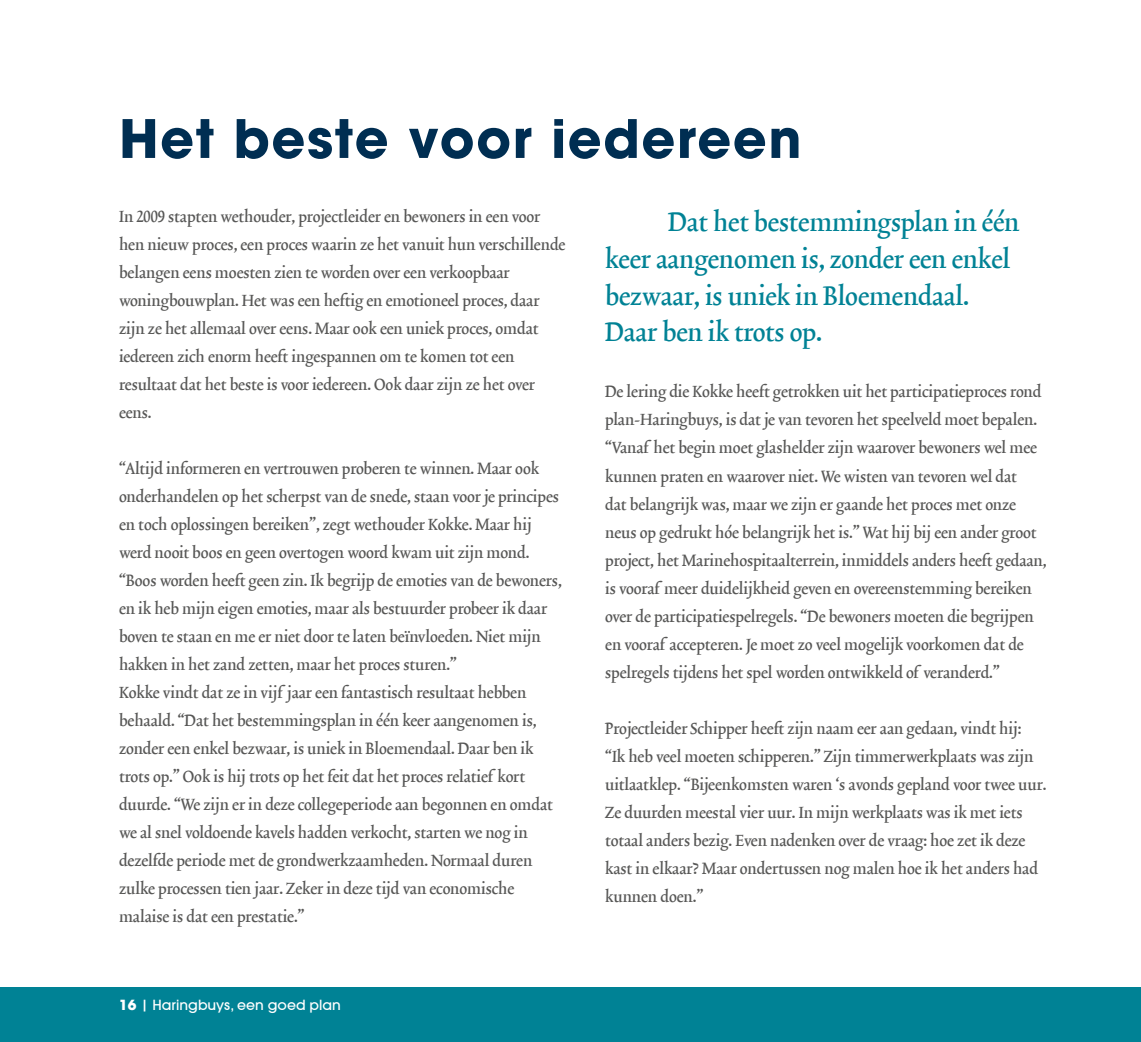
<style>
.page{position:relative;width:1141px;height:1042px;background:#fff}
.page>*{position:absolute;margin:0;border:0;box-sizing:border-box;transform-origin:0 0}
.t1{font:700 52.5px "ITC Avant Garde Gothic";letter-spacing:.03em;color:#002e52}
.t2{font:31.5px/36.8px "Trinite No 2 Medium Cond Tab";color:#008295}
.t3{font:19.25px/28px "Trinite No 2 Medium Cond Tab";color:#575756}
.t4{font:500 14px "ITC Avant Garde Gothic";color:#fff}
.s1{font-weight:700}
</style>
<div class="page">
<div style="left:0;top:987px;width:1141px;height:55px;background:#008295"></div>
<h1 class="t1" style="left:119px;top:105px;width:684px">Het beste voor iedereen</h1>
<p class="t3" style="left:119px;top:203px;width:448px">In 2009 stapten wethouder, projectleider en bewoners in een voor hen nieuw proces, een proces waarin ze het vanuit hun verschillende belangen eens moesten zien te worden over een verkoopbaar woningbouwplan. Het was een heftig en emotioneel proces, daar zijn ze het allemaal over eens. Maar ook een uniek proces, omdat iedereen zich enorm heeft ingespannen om te komen tot een resultaat dat het beste is voor iedereen. Ook daar zijn ze het over eens.</p>
<p class="t3" style="left:119px;top:455px;width:444px">“Altijd informeren en vertrouwen proberen te winnen. Maar ook onderhandelen op het scherpst van de snede, staan voor je principes en toch oplossingen bereiken”, zegt wethouder Kokke. Maar hij werd nooit boos en geen overtogen woord kwam uit zijn mond. “Boos worden heeft geen zin. Ik begrijp de emoties van de bewoners, en ik heb mijn eigen emoties, maar als bestuurder probeer ik daar boven te staan en me er niet door te laten beïnvloeden. Niet mijn hakken in het zand zetten, maar het proces sturen.”<br>Kokke vindt dat ze in vijf jaar een fantastisch resultaat hebben behaald. “Dat het bestemmingsplan in één keer aangenomen is, zonder een enkel bezwaar, is uniek in Bloemendaal. Daar ben ik trots op.” Ook is hij trots op het feit dat het proces relatief kort duurde. “We zijn er in deze collegeperiode aan begonnen en omdat we al snel voldoende kavels hadden verkocht, starten we nog in dezelfde periode met de grondwerkzaamheden. Normaal duren zulke processen tien jaar. Zeker in deze tijd van economische malaise is dat een prestatie.”</p>
<p class="t4" style="left:119px;top:996px;width:223px"><span class="s1">16</span> | Haringbuys, een goed plan</p>
<h2 class="t2" style="left:605px;top:205px;width:415px;text-indent:63px">Dat het bestemmingsplan in één keer aangenomen is, zonder een enkel bezwaar, is uniek in Bloemendaal.<br>Daar ben ik trots op.</h2>
<p class="t3" style="left:605px;top:379px;width:443px">De lering die Kokke heeft getrokken uit het participatieproces rond plan-Haringbuys, is dat je van tevoren het speelveld moet bepalen. “Vanaf het begin moet glashelder zijn waarover bewoners wel mee kunnen praten en waarover niet. We wisten van tevoren wel dat<br>dat belangrijk was, maar we zijn er gaande het proces met onze neus op gedrukt hóe belangrijk het is.” Wat hij bij een ander groot project, het Marinehospitaalterrein, inmiddels anders heeft gedaan, is vooraf meer duidelijkheid geven en overeenstemming bereiken over de participatiespelregels. “De bewoners moeten die begrijpen en vooraf accepteren. Je moet zo veel mogelijk voorkomen dat de spelregels tijdens het spel worden ontwikkeld of veranderd.”</p>
<p class="t3" style="left:605px;top:715px;width:443px">Projectleider Schipper heeft zijn naam eer aan gedaan, vindt hij:<br>“Ik heb veel moeten schipperen.” Zijn timmerwerkplaats was zijn uitlaatklep. “Bijeenkomsten waren ‘s avonds gepland voor twee uur.<br>Ze duurden meestal vier uur. In mijn werkplaats was ik met iets totaal anders bezig. Even nadenken over de vraag: hoe zet ik deze kast in elkaar? Maar ondertussen nog malen hoe ik het anders had kunnen doen.”</p>
</div>
